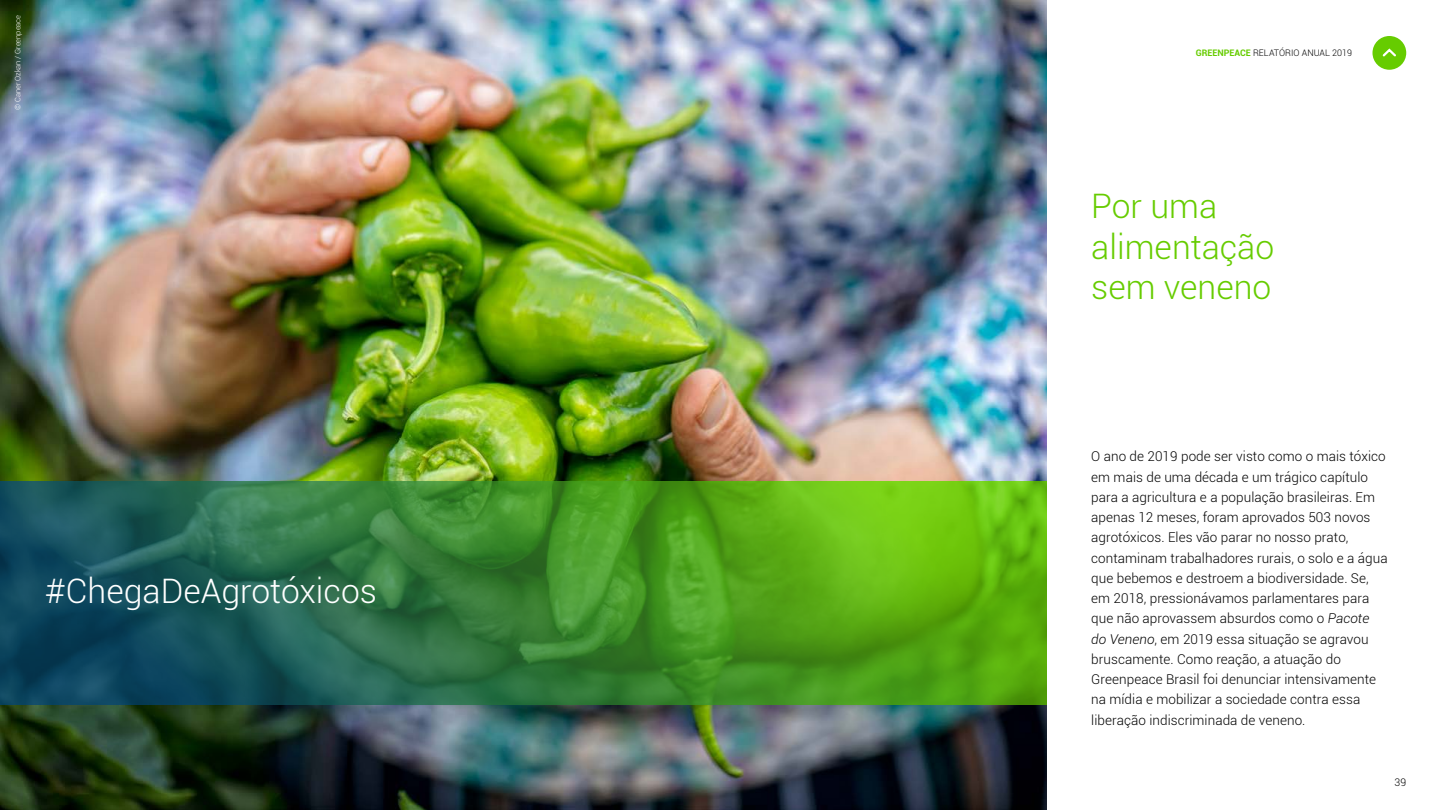
<style>
.page{position:relative;width:1440px;height:810px;background:#fff}
.page>*{position:absolute;margin:0;border:0;box-sizing:border-box;transform-origin:0 0}
.t1{font:300 33.75px/40.5px "Roboto";color:#6c0}
.t2{font:300 33.75px "Roboto";color:#fff}
.t3{font:300 13.5px/20.2px "Roboto";letter-spacing:.005em;color:#000}
.t4{font:300 10.5px "Roboto";color:#000}
.t5{font:300 9px "Roboto";color:#000}
.t6{font:300 7.5px "Roboto";letter-spacing:-.005em;color:#fff}
.s1{font-weight:700;color:#6c0}
.s2{font-style:italic}
</style>
<div class="page">
<div style="left:1372px;top:36px;width:34px;height:34px;background:#6c0;border-radius:50%"></div>
<svg style="left:1382px;top:48px;width:14px;height:9px"></svg>
<img style="left:0;top:0;width:1046px;height:810px">
<svg style="left:0;top:482px;width:1046px;height:222px;background:#3a8335"></svg>
<p class="t6" style="left:13px;top:110px;width:96px;rotate:-90deg">© Caner Ozkan / Greenpeace</p>
<h1 class="t2" style="left:45px;top:568px;width:334px">#ChegaDeAgrotóxicos</h1>
<p class="t5" style="left:1196px;top:47px;width:158px"><span class="s1">GREENPEACE</span> RELATÓRIO ANUAL 2019</p>
<h1 class="t1" style="left:1091px;top:185px;width:184px">Por uma alimentação sem veneno</h1>
<p class="t3" style="left:1091px;top:446px;width:298px">O ano de 2019 pode ser visto como o mais tóxico em mais de uma década e um trágico capítulo para a agricultura e a população brasileiras. Em apenas 12 meses, foram aprovados 503 novos agrotóxicos. Eles vão parar no nosso prato, contaminam trabalhadores rurais, o solo e a água que bebemos e destroem a biodiversidade. Se, em 2018, pressionávamos parlamentares para que não aprovassem absurdos como o <span class="s2">Pacote do Veneno</span>, em 2019 essa situação se agravou bruscamente. Como reação, a atuação do Greenpeace Brasil foi denunciar intensivamente na mídia e mobilizar a sociedade contra essa liberação indiscriminada de veneno.</p>
<p class="t4" style="left:1395px;top:775px;width:13px">39</p>
</div>
